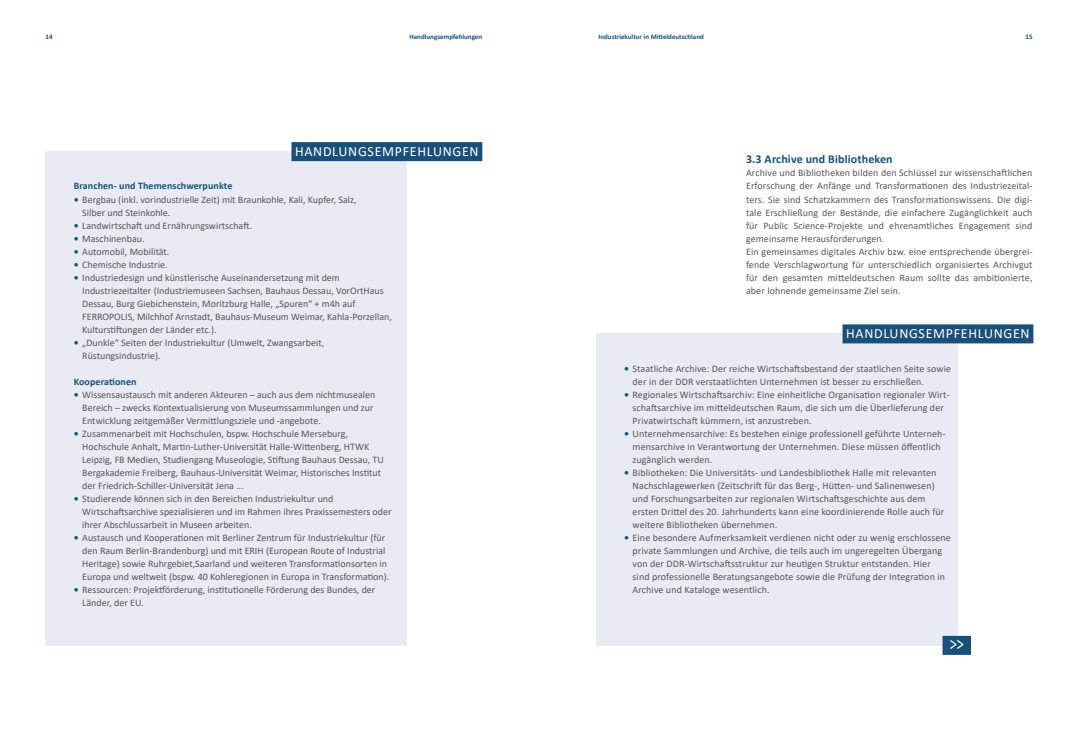
<style>
.page{position:relative;width:1078px;height:738px;background:#fff}
.page>*{position:absolute;margin:0;border:0;box-sizing:border-box;transform-origin:0 0}
.t1{font:19.6px "Calibri";color:#fff;scale:.71 1}
.t2{font:14px "Calibri";letter-spacing:.05em;color:#fff}
.t3{font:700 12px "Calibri";letter-spacing:.01em;color:#185079}
.t4{font:10px/13px "Calibri";color:#575756}
.t5{font:700 10px "Calibri";letter-spacing:.01em;color:#185079}
.t6{font:700 7px "Calibri";color:#185079}
.s1{font-weight:700;color:#185079}
</style>
<div class="page">
<div style="left:45px;top:151px;width:362px;height:494px;background:#e8ebf3"></div>
<div style="left:595px;top:333px;width:362px;height:312px;background:#e8ebf3"></div>
<div style="left:842px;top:324px;width:191px;height:19px;background:#185079"></div>
<div style="left:291px;top:142px;width:191px;height:19px;background:#185079"></div>
<div style="left:942px;top:635px;width:28px;height:19px;background:#185079"></div>
<p class="t6" style="left:46px;top:32px;width:9px">14</p>
<p class="t6" style="left:409px;top:32px;width:74px">Handlungsempfehlungen</p>
<p class="t6" style="left:598px;top:32px;width:107px">Industriekultur in Mitteldeutschland</p>
<p class="t6" style="left:1025px;top:32px;width:9px">15</p>
<h2 class="t2" style="left:295px;top:141px;width:185px">HANDLUNGSEMPFEHLUNGEN</h2>
<p class="t5" style="left:74px;top:179px;width:160px">Branchen- und Themenschwerpunkte</p>
<p class="t4" style="left:82px;top:192px;width:276px;text-indent:-8px"><span class="s1">•</span> Bergbau (inkl. vorindustrielle Zeit) mit Braunkohle, Kali, Kupfer, Salz,<br>Silber und Steinkohle.</p>
<p class="t4" style="left:74px;top:218px;width:180px"><span class="s1">•</span> Landwirtschaft und Ernährungswirtschaft.</p>
<p class="t4" style="left:74px;top:231px;width:72px"><span class="s1">•</span> Maschinenbau.</p>
<p class="t4" style="left:74px;top:244px;width:97px"><span class="s1">•</span> Automobil, Mobilität.</p>
<p class="t4" style="left:74px;top:257px;width:95px"><span class="s1">•</span> Chemische Industrie.</p>
<p class="t4" style="left:82px;top:270px;width:311px;text-indent:-8px"><span class="s1">•</span> Industriedesign und künstlerische Auseinandersetzung mit dem Industriezeitalter (Industriemuseen Sachsen, Bauhaus Dessau, VorOrtHaus Dessau, Burg Giebichenstein, Moritzburg Halle, „Spuren“ + m4h auf FERROPOLIS, Milchhof Arnstadt, Bauhaus-Museum Weimar, Kahla-Porzellan, Kulturstiftungen der Länder etc.).</p>
<p class="t4" style="left:82px;top:335px;width:243px;text-indent:-8px"><span class="s1">•</span> „Dunkle“ Seiten der Industriekultur (Umwelt, Zwangsarbeit,<br>Rüstungsindustrie).</p>
<p class="t5" style="left:74px;top:374px;width:64px">Kooperationen</p>
<p class="t4" style="left:82px;top:387px;width:294px;text-indent:-8px"><span class="s1">•</span> Wissensaustausch mit anderen Akteuren – auch aus dem nichtmusealen<br>Bereich – zwecks Kontextualisierung von Museumssammlungen und zur<br>Entwicklung zeitgemäßer Vermittlungsziele und -angebote.</p>
<p class="t4" style="left:82px;top:426px;width:303px;text-indent:-8px"><span class="s1">•</span> Zusammenarbeit mit Hochschulen, bspw. Hochschule Merseburg, Hochschule Anhalt, Martin-Luther-Universität Halle-Wittenberg, HTWK Leipzig, FB Medien, Studiengang Museologie, Stiftung Bauhaus Dessau, TU Bergakademie Freiberg, Bauhaus-Universität Weimar, Historisches Institut der Friedrich-Schiller-Universität Jena ...</p>
<p class="t4" style="left:82px;top:491px;width:311px;text-indent:-8px"><span class="s1">•</span> Studierende können sich in den Bereichen Industriekultur und<br>Wirtschaftsarchive spezialisieren und im Rahmen ihres Praxissemesters oder ihrer Abschlussarbeit in Museen arbeiten.</p>
<p class="t4" style="left:82px;top:530px;width:308px;text-indent:-8px"><span class="s1">•</span> Austausch und Kooperationen mit Berliner Zentrum für Industriekultur (für den Raum Berlin-Brandenburg) und mit ERIH (European Route of Industrial Heritage) sowie Ruhrgebiet,Saarland und weiteren Transformationsorten in Europa und weltweit (bspw. 40 Kohleregionen in Europa in Transformation).</p>
<p class="t4" style="left:82px;top:582px;width:294px;text-indent:-8px"><span class="s1">•</span> Ressourcen: Projektförderung, institutionelle Förderung des Bundes, der<br>Länder, der EU.</p>
<p class="t3" style="left:746px;top:151px;width:148px">3.3 Archive und Bibliotheken</p>
<p class="t4" style="left:746px;top:166px;width:288px">Archive und Bibliotheken bilden den Schlüssel zur wissenschaftlichen Erforschung der Anfänge und Transformationen des Industriezeital&shy;ters. Sie sind Schatzkammern des Transformationswissens. Die digi&shy;tale Erschließung der Bestände, die einfachere Zugänglichkeit auch für Public Science-Projekte und ehrenamtliches Engagement sind gemeinsame Herausforderungen.<br>Ein gemeinsames digitales Archiv bzw. eine entsprechende übergrei&shy;fende Verschlagwortung für unterschiedlich organisiertes Archivgut für den gesamten mitteldeutschen Raum sollte das ambitionierte, aber lohnende gemeinsame Ziel sein.</p>
<h2 class="t2" style="left:845px;top:323px;width:185px">HANDLUNGSEMPFEHLUNGEN</h2>
<p class="t4" style="left:632px;top:361px;width:320px;text-indent:-8px"><span class="s1">•</span> Staatliche Archive: Der reiche Wirtschaftsbestand der staatlichen Seite sowie der in der DDR verstaatlichten Unternehmen ist besser zu erschließen.</p>
<p class="t4" style="left:632px;top:387px;width:318px;text-indent:-8px"><span class="s1">•</span> Regionales Wirtschaftsarchiv: Eine einheitliche Organisation regionaler Wirt&shy;schaftsarchive im mitteldeutschen Raum, die sich um die Überlieferung der<br>Privatwirtschaft kümmern, ist anzustreben.</p>
<p class="t4" style="left:632px;top:426px;width:314px;text-indent:-8px"><span class="s1">•</span> Unternehmensarchive: Es bestehen einige professionell geführte Unterneh&shy;mensarchive in Verantwortung der Unternehmen. Diese müssen öffentlich zugänglich werden.</p>
<p class="t4" style="left:632px;top:465px;width:313px;text-indent:-8px"><span class="s1">•</span> Bibliotheken: Die Universitäts- und Landesbibliothek Halle mit relevanten Nachschlagewerken (Zeitschrift für das Berg-, Hütten- und Salinenwesen) und Forschungsarbeiten zur regionalen Wirtschaftsgeschichte aus dem ersten Drittel des 20. Jahrhunderts kann eine koordinierende Rolle auch für weitere Bibliotheken übernehmen.</p>
<p class="t4" style="left:632px;top:530px;width:320px;text-indent:-8px"><span class="s1">•</span> Eine besondere Aufmerksamkeit verdienen nicht oder zu wenig erschlossene private Sammlungen und Archive, die teils auch im ungeregelten Übergang von der DDR-Wirtschaftsstruktur zur heutigen Struktur entstanden. Hier<br>sind professionelle Beratungsangebote sowie die Prüfung der Integration in Archive und Kataloge wesentlich.</p>
<h1 class="t1" style="left:949px;top:629px;width:21px">&gt;&gt;</h1>
</div>
